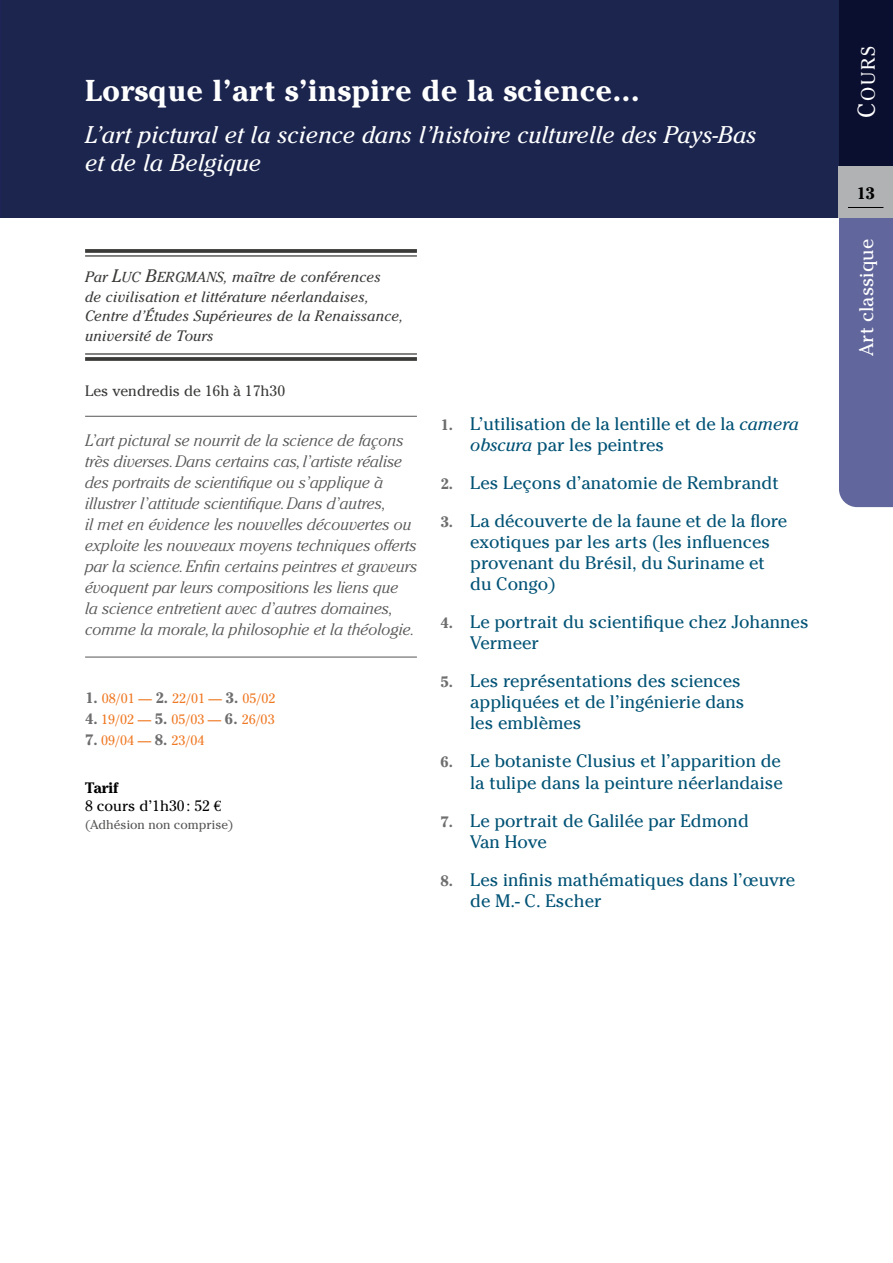
<style>
.page{position:relative;width:893px;height:1263px;background:#fff}
.page>*{position:absolute;margin:0;border:0;box-sizing:border-box;transform-origin:0 0}
.t1{font:700 30px "Cheltenham";letter-spacing:.025em;color:#fff}
.t2{font:italic 24px/28.5px "Cheltenham";color:#fff}
.t3{font:19.5px "Cheltenham";color:#fff}
.t4{font:19.2px "Cheltenham Book SC800";color:#fff}
.t5{font:18px/21px "Cheltenham";color:#005275}
.t6{font:italic 300 16.5px/21px "Cheltenham";color:#565655}
.t7{font:700 16.5px "Cheltenham";color:#000}
.t8{font:italic 15px/19.5px "Cheltenham";letter-spacing:.01em;color:#3a3a39}
.t9{font:15px "Cheltenham";color:#3a3a39}
.t10{font:15px/18px "Cheltenham";color:#000}
.t11{font:13.5px "Cheltenham";color:#ef7822}
.t12{font:12.75px "Cheltenham";color:#565655}
.s1{font-family:"Cheltenham Book Italic SC800";font-style:normal;font-size:18px}
.s2{font-family:"Cheltenham Book Italic SC800";font-style:normal;font-size:14.4px}
.s3{font-weight:700;font-size:15px;color:#6e6e6e}
.s4{font-weight:700}
.s5{font-family:"Euro Serif"}
.s6{font-style:italic}
.s7{font-size:24px}
</style>
<div class="page">
<div style="left:0;top:0;width:893px;height:218px;background:#1b254e"></div>
<svg style="left:839px;top:0;width:54px;height:507px;background:#414774"></svg>
<div style="left:839px;top:166px;width:54px;height:52px;background:#b1b2b3"></div>
<hr style="left:848px;top:207px;width:35px;height:1px;background:#000">
<svg style="left:85px;top:249px;width:332px;height:4px"></svg>
<hr style="left:85px;top:255px;width:332px;height:2px;background:#3a3a39">
<hr style="left:85px;top:353px;width:332px;height:2px;background:#3a3a39">
<svg style="left:85px;top:357px;width:332px;height:4px"></svg>
<hr style="left:85px;top:416px;width:332px;height:1px;background:#565655">
<hr style="left:85px;top:657px;width:332px;height:1px;background:#565655">
<h1 class="t1" style="left:85px;top:73px;width:556px">Lorsque l’art s’inspire de la science...</h1>
<h2 class="t2" style="left:85px;top:120px;width:673px">L’art pictural et la science dans l’histoire culturelle des Pays-Bas et de la Belgique</h2>
<p class="t8" style="left:85px;top:267px;width:320px">Par <span class="s1">L</span><span class="s2">UC</span> <span class="s1">B</span><span class="s2">ERGMANS</span>, maître de conférences<br>de civilisation et littérature néerlandaises, Centre d’Études Supérieures de la Renaissance, université de Tours</p>
<p class="t9" style="left:85px;top:382px;width:202px">Les vendredis de 16h à 17h30</p>
<p class="t6" style="left:85px;top:430px;width:333px">L’art pictural se nourrit de la science de façons très diverses. Dans certains cas, l’artiste réalise des portraits de scientifique ou s’applique à illustrer l’attitude scientifique. Dans d’autres,<br>il met en évidence les nouvelles découvertes ou exploite les nouveaux moyens techniques offerts par la science. Enfin certains peintres et graveurs évoquent par leurs compositions les liens que<br>la science entretient avec d’autres domaines, comme la morale, la philosophie et la théologie.</p>
<p class="t11" style="left:85px;top:691px;width:192px"><span class="s3">1.</span> 08/01 — <span class="s3">2.</span> 22/01 — <span class="s3">3.</span> 05/02</p>
<p class="t11" style="left:85px;top:712px;width:191px"><span class="s3">4.</span> 19/02 — <span class="s3">5.</span> 05/03 — <span class="s3">6.</span> 26/03</p>
<p class="t11" style="left:85px;top:733px;width:121px"><span class="s3">7.</span> 09/04 — <span class="s3">8.</span> 23/04</p>
<p class="t10" style="left:85px;top:779px;width:138px"><span class="s4">Tarif<br></span>8 cours d’1h30: 52 <span class="s5">e</span></p>
<p class="t12" style="left:85px;top:817px;width:150px">(Adhésion non comprise)</p>
<p class="t5" style="left:470px;top:414px;width:330px;text-indent:-30px"><span class="s3">1.</span> L’utilisation de la lentille et de la <span class="s6">camera obscura</span> par les peintres</p>
<p class="t5" style="left:440px;top:473px;width:340px"><span class="s3">2.</span> Les Leçons d’anatomie de Rembrandt</p>
<p class="t5" style="left:470px;top:511px;width:319px;text-indent:-30px"><span class="s3">3.</span> La découverte de la faune et de la flore exotiques par les arts (les influences provenant du Brésil, du Suriname et du Congo)</p>
<p class="t5" style="left:470px;top:612px;width:340px;text-indent:-30px"><span class="s3">4.</span> Le portrait du scientifique chez Johannes<br>Vermeer</p>
<p class="t5" style="left:470px;top:671px;width:276px;text-indent:-30px"><span class="s3">5.</span> Les représentations des sciences appliquées et de l’ingénierie dans les emblèmes</p>
<p class="t5" style="left:440px;top:751px;width:344px;text-align:right"><span class="s3">6.</span> Le botaniste Clusius et l’apparition de la tulipe dans la peinture néerlandaise</p>
<p class="t5" style="left:470px;top:810px;width:280px;text-indent:-30px"><span class="s3">7.</span> Le portrait de Galilée par Edmond<br>Van Hove</p>
<p class="t5" style="left:470px;top:869px;width:327px;text-indent:-30px"><span class="s3">8.</span> Les infinis mathématiques dans l’œuvre de M.- C. Escher</p>
<p class="t4" style="left:857px;top:118px;width:74px;rotate:-90deg"><span class="s7">C</span>ours</p>
<p class="t7" style="left:856px;top:183px;width:20px">13</p>
<p class="t3" style="left:855px;top:356px;width:118px;rotate:-90deg">Art classique</p>
</div>
